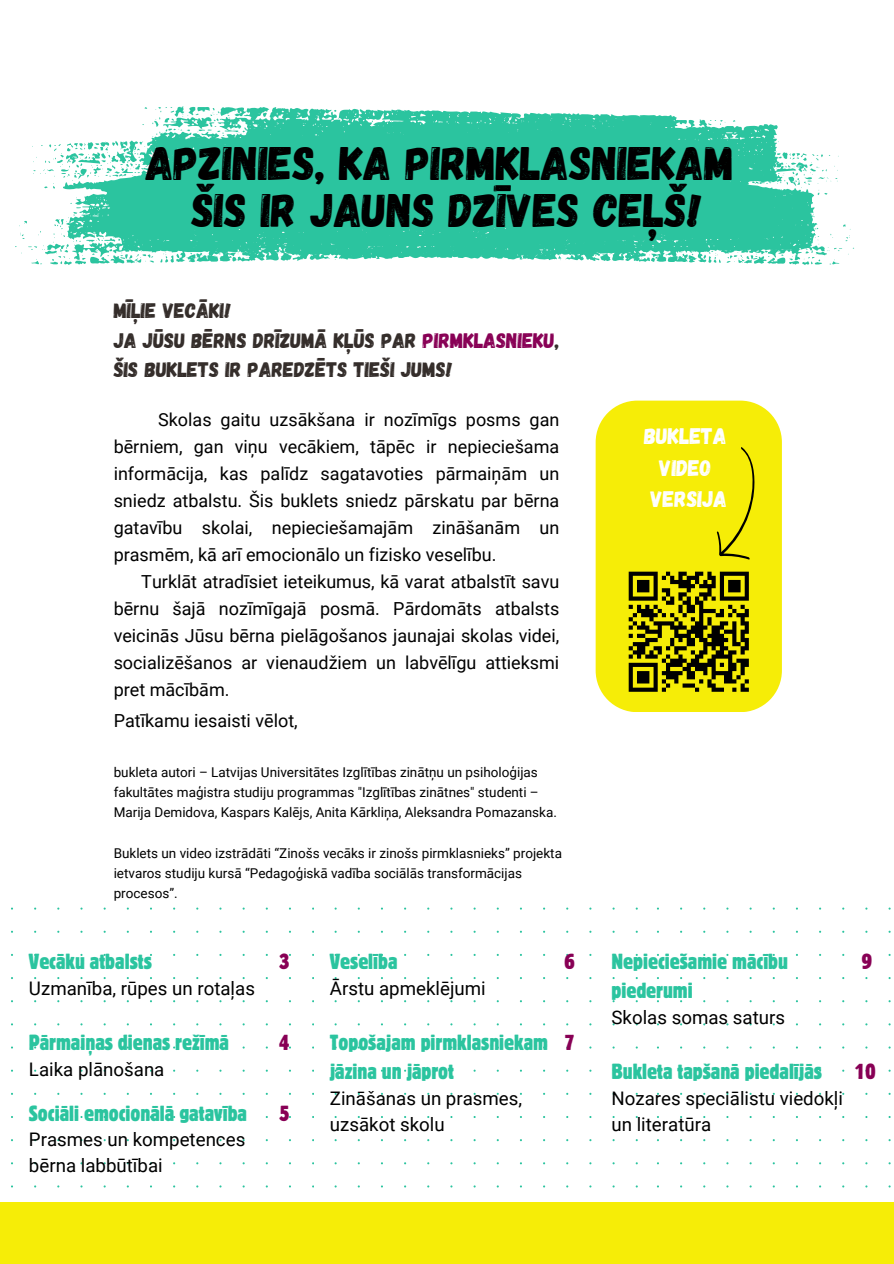
<style>
.page{position:relative;width:894px;height:1264px;background:#fff}
.page>*{position:absolute;margin:0;border:0;box-sizing:border-box;transform-origin:0 0}
.t1{font:46.95px/46.2px "Gagalin";color:#000;text-align:center}
.t2{font:22.5px/31.5px "Gagalin";color:#fff;text-align:center}
.t3{font:condensed 21.75px/29.2px "Block W1 G";color:#2bc49f}
.t4{font:condensed 21.75px "Block W1 G";color:#805}
.t5{font:21px/29.2px "Gagalin";color:#342d2a}
.t6{font:18.75px/25.8px "Roboto";color:#000}
.t7{font:18px "Roboto";color:#000}
.t8{font:13.5px/20.2px "Roboto";color:#000}
.s1{color:#805}
</style>
<div class="page">
<div style="left:0;top:1201px;width:893px;height:62px;background:#f6ed07"></div>
<svg style="left:15px;top:106px;width:801px;height:159px;fill:#2bc49f"></svg>
<div style="left:595px;top:400px;width:186px;height:312px;background:#f6ed07"></div>
<svg style="left:716px;top:446px;width:38px;height:113px;background:#e1d906"></svg>
<div style="left:620px;top:563px;width:137px;height:137px;background:#f6ed07"></div>
<svg style="left:628px;top:571px;width:121px;height:121px"></svg>
<p class="t1" style="left:146px;top:138px;width:589px">APZINIES, KA PIRMKLASNIEKAM<br>ŠIS IR JAUNS DZĪVES CEĻŠ!</p>
<p class="t5" style="left:114px;top:295px;width:447px">MĪĻIE VECĀKI!<br>JA JŪSU BĒRNS DRĪZUMĀ KĻŪS PAR <span class="s1">PIRMKLASNIEKU</span>,<br>ŠIS BUKLETS IR PAREDZĒTS TIEŠI JUMS!</p>
<h1 class="t7" style="left:158px;top:409px;width:402px">Skolas gaitu uzsākšana ir nozīmīgs posms gan</h1>
<h1 class="t7" style="left:114px;top:436px;width:447px">bērniem, gan viņu vecākiem, tāpēc ir nepieciešama</h1>
<h1 class="t7" style="left:114px;top:463px;width:447px">informācija, kas palīdz sagatavoties pārmaiņām un</h1>
<h1 class="t7" style="left:114px;top:490px;width:447px">sniedz atbalstu. Šis buklets sniedz pārskatu par bērna</h1>
<h1 class="t7" style="left:114px;top:517px;width:447px">gatavību skolai, nepieciešamajām zināšanām un</h1>
<h1 class="t7" style="left:114px;top:544px;width:384px">prasmēm, kā arī emocionālo un fizisko veselību.</h1>
<h1 class="t7" style="left:141px;top:571px;width:419px">Turklāt atradīsiet ieteikumus, kā varat atbalstīt savu</h1>
<h1 class="t7" style="left:114px;top:598px;width:447px">bērnu šajā nozīmīgajā posmā. Pārdomāts atbalsts</h1>
<h1 class="t7" style="left:114px;top:625px;width:447px">veicinās Jūsu bērna pielāgošanos jaunajai skolas videi,</h1>
<h1 class="t7" style="left:114px;top:652px;width:447px">socializēšanos ar vienaudžiem un labvēlīgu attieksmi</h1>
<h1 class="t7" style="left:114px;top:679px;width:117px">pret mācībām.</h1>
<h2 class="t7" style="left:114px;top:710px;width:185px">Patīkamu iesaisti vēlot,</h2>
<h3 class="t8" style="left:114px;top:762px;width:426px">bukleta autori – Latvijas Universitātes Izglītības zinātņu un psiholoģijas fakultātes maģistra studiju programmas "Izglītības zinātnes" studenti –</h3>
<h3 class="t8" style="left:114px;top:802px;width:444px">Marija Demidova, Kaspars Kalējs, Anita Kārkliņa, Aleksandra Pomazanska.</h3>
<p class="t8" style="left:114px;top:843px;width:449px">Buklets un video izstrādāti “Zinošs vecāks ir zinošs pirmklasnieks” projekta ietvaros studiju kursā “Pedagoģiskā vadība sociālās transformācijas procesos”.</p>
<p class="t3" style="left:29px;top:946px;width:124px">Vecāku atbalsts</p>
<p class="t6" style="left:29px;top:975px;width:227px">Uzmanība, rūpes un rotaļas</p>
<h2 class="t3" style="left:29px;top:1027px;width:201px">Pārmaiņas dienas režīmā</h2>
<h2 class="t6" style="left:29px;top:1056px;width:137px">Laika plānošana</h2>
<p class="t3" style="left:29px;top:1097px;width:219px">Sociāli emocionālā gatavība</p>
<p class="t6" style="left:29px;top:1127px;width:218px">Prasmes un kompetences bērna labbūtībai</p>
<p class="t4" style="left:279px;top:947px;width:12px">3</p>
<p class="t4" style="left:279px;top:1028px;width:12px">4</p>
<p class="t4" style="left:279px;top:1098px;width:12px">5</p>
<p class="t3" style="left:330px;top:946px;width:69px">Veselība</p>
<p class="t6" style="left:330px;top:975px;width:157px">Ārstu apmeklējumi</p>
<p class="t3" style="left:330px;top:1027px;width:220px">Topošajam pirmklasniekam jāzina un jāprot</p>
<p class="t6" style="left:330px;top:1085px;width:194px">Zināšanas un prasmes, uzsākot skolu</p>
<p class="t4" style="left:564px;top:947px;width:12px">6</p>
<h3 class="t4" style="left:564px;top:1028px;width:12px">7</h3>
<p class="t2" style="left:644px;top:419px;width:85px">BUKLETA<br>VIDEO<br>VERSIJA</p>
<p class="t3" style="left:611px;top:946px;width:178px">Nepieciešamie mācību piederumi</p>
<p class="t6" style="left:611px;top:1004px;width:175px">Skolas somas saturs</p>
<h2 class="t4" style="left:861px;top:947px;width:12px">9</h2>
<h3 class="t3" style="left:611px;top:1056px;width:212px">Bukleta tapšanā piedalījās</h3>
<h3 class="t6" style="left:611px;top:1085px;width:233px">Nozares speciālistu viedokļi un literatūra</h3>
<p class="t4" style="left:853px;top:1057px;width:23px">10</p>
</div>
